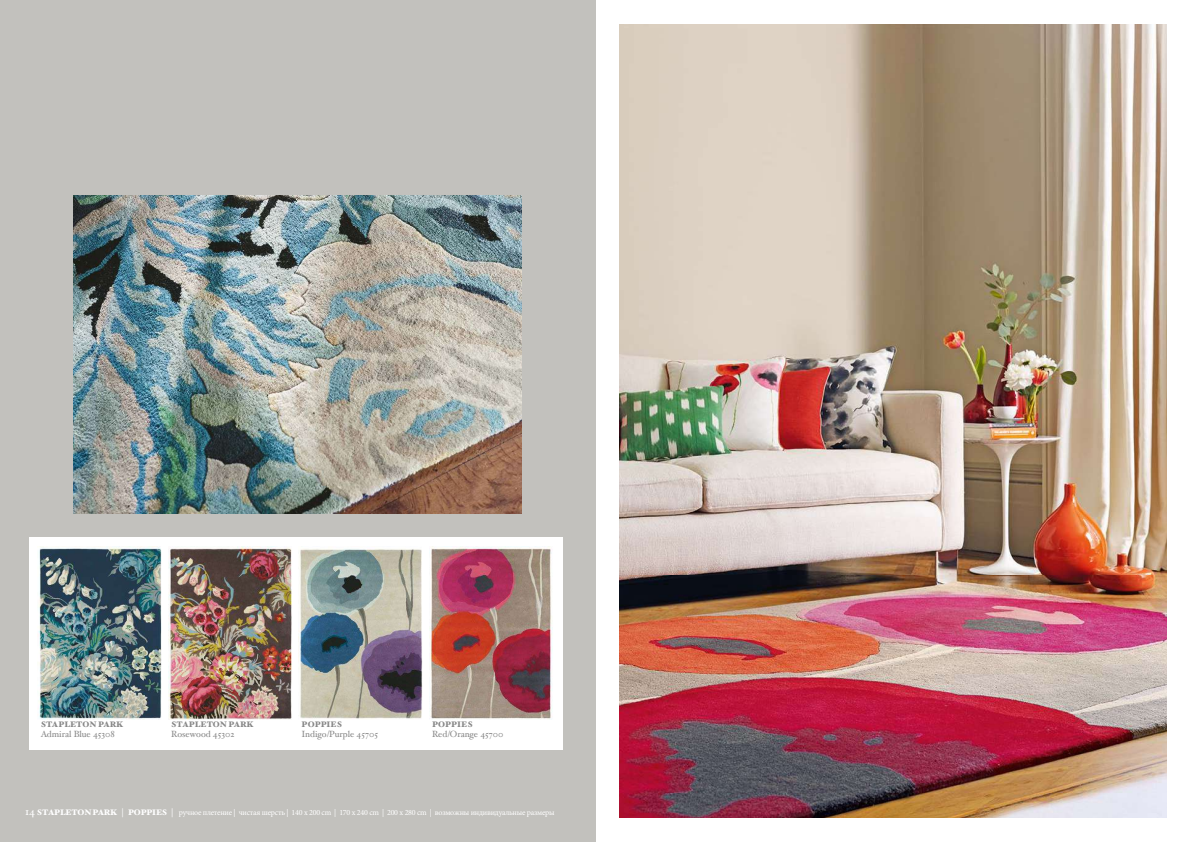
<style>
.page{position:relative;width:1191px;height:842px;background:#fff}
.page>*{position:absolute;margin:0;border:0;box-sizing:border-box;transform-origin:0 0}
.t1{font:9px "Hoefler Text";color:#878787}
.t2{font:8px "Minion Pro";letter-spacing:-.03em;color:#fff}
.t3{font:900 8px "Hoefler Text";color:#878787}
.s1{font-family:"Hoefler Text";font-size:11px}
.s2{font-family:"Hoefler Text";font-weight:900}
.s3{font-size:9px}
</style>
<div class="page">
<div style="left:0;top:0;width:595px;height:842px;background:#c2c1bd"></div>
<img style="left:73px;top:196px;width:448px;height:317px">
<img style="left:620px;top:24px;width:546px;height:794px">
<div style="left:29px;top:537px;width:533px;height:213px;background:#fff"></div>
<img style="left:168px;top:546px;width:124px;height:173px">
<img style="left:298px;top:549px;width:124px;height:170px">
<img style="left:429px;top:546px;width:124px;height:173px">
<img style="left:38px;top:546px;width:124px;height:173px">
<p class="t3" style="left:41px;top:719px;width:84px">STAPLETON PARK</p>
<p class="t1" style="left:41px;top:729px;width:76px">Admiral Blue 45308</p>
<p class="t3" style="left:171px;top:719px;width:84px">STAPLETON PARK</p>
<p class="t1" style="left:171px;top:729px;width:65px">Rosewood 45302</p>
<p class="t3" style="left:302px;top:719px;width:42px">POPPIES</p>
<p class="t1" style="left:302px;top:729px;width:78px">Indigo/Purple 45705</p>
<p class="t3" style="left:432px;top:719px;width:42px">POPPIES</p>
<p class="t1" style="left:432px;top:729px;width:73px">Red/Orange 45700</p>
<p class="t2" style="left:25px;top:807px;width:531px"><span class="s1">14</span> <span class="s2">STAPLETON PARK</span> <span class="s3">|</span> <span class="s2">POPPIES</span> <span class="s3">|</span> ручное плетение | чистая шерсть | 140 x 200 cm | 170 x 240 cm | 200 x 280 cm | возможны индивидуальные размеры</p>
</div>
